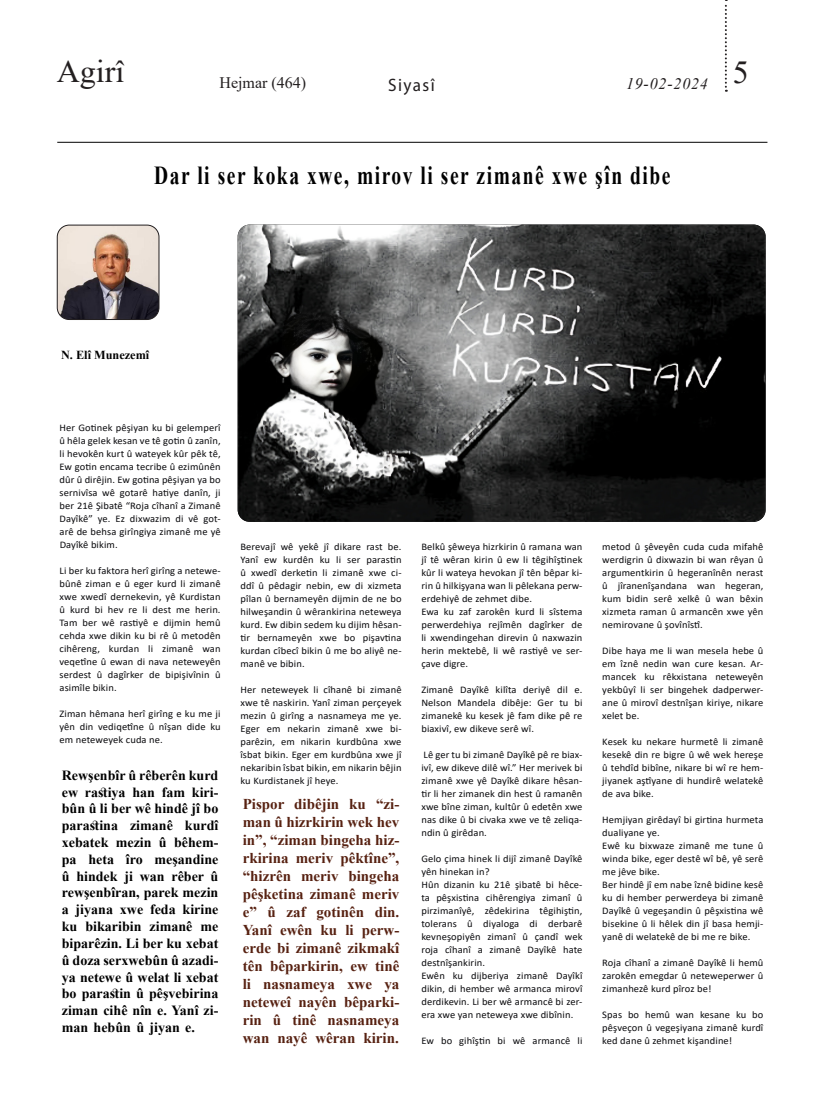
<style>
.page{position:relative;width:823px;height:1106px;background:#fff}
.page>*{position:absolute;margin:0;border:0;box-sizing:border-box;transform-origin:0 0}
.t1{font:32px "Times New Roman";color:#231f20}
.t2{font:700 25.9px "Times New Roman";letter-spacing:.08em;color:#000;scale:.75 1}
.t3{font:18px "Myriad Pro";letter-spacing:.08em;color:#231f20;scale:.95 1}
.t4{font:16px "Times New Roman";color:#231f20}
.t5{font:italic 16px "Times New Roman";letter-spacing:.05em;color:#231f20}
.Heading_3{font:700 15px/18px "Times New Roman";color:#572111;text-align:justify}
.Heading_3-2{font:700 14px/16.8px "Times New Roman";color:#000;text-align:justify}
.t6{font:700 12.2px "Times New Roman";color:#000}
.t7{font:10.1px/13px "Calibri";letter-spacing:.01em;color:#0b0b0e;text-align:justify;scale:1.04 1}
</style>
<div class="page">
<svg style="left:724px;top:0;width:2px;height:92px"></svg>
<hr style="left:57px;top:142px;width:710px;height:1px;background:#000">
<img style="left:237px;top:224px;width:528px;height:298px">
<img style="left:57px;top:226px;width:102px;height:93px">
<div style="left:57px;top:224px;width:102px;height:96px;border:1px solid #231f20;border-radius:12px"></div>
<h1 class="t1" style="left:57px;top:49px;width:69px">Agirî</h1>
<h3 class="t4" style="left:219px;top:71px;width:88px">Hejmar (464)</h3>
<p class="t3" style="left:388px;top:74px;width:50px">Siyasî</p>
<h3 class="t5" style="left:625px;top:72px;width:124px">19-02-2024 <sup>5</sup></h3>
<p class="t2" style="left:154px;top:156px;width:689px">Dar li ser koka xwe, mirov li ser zimanê xwe şîn dibe</p>
<p class="t6" style="left:61px;top:346px;width:90px">N. Elî Munezemî</p>
<p class="t7" style="left:59px;top:421px;width:156px">Her Gotinek pêşiyan ku bi gelemperî û hêla gelek kesan ve tê gotin û zanîn, li hevokên kurt û wateyek kûr pêk tê, Ew gotin encama tecribe û ezimûnên dûr û dirêjin. Ew gotina pêşiyan ya bo sernivîsa wê gotarê hatiye danîn, ji ber 21ê Şibatê “Roja cîhanî a Zimanê Dayîkê” ye. Ez dixwazim di vê got&shy;arê de behsa girîngiya zimanê me yê Dayîkê bikim.</p>
<p class="t7" style="left:59px;top:564px;width:156px">Li ber ku faktora herî girîng a netewe&shy;bûnê ziman e û eger kurd li zimanê xwe xwedî dernekevin, yê Kurdistan û kurd bi hev re li dest me herin.<br>Tam ber wê rastiyê e dijmin hemû cehda xwe dikin ku bi rê û metodên cihêreng, kurdan li zimanê wan veqetîne û ewan di nava neteweyên serdest û dagîrker de bipişivînin û asimîle bikin.</p>
<p class="t7" style="left:59px;top:707px;width:156px">Ziman hêmana herî girîng e ku me ji yên din vediqetîne û nîşan dide ku em neteweyek cuda ne.</p>
<p class="Heading_3-2" style="left:62px;top:766px;width:158px">Rewşenbîr û rêberên kurd ew rastiya han fam kiri&shy;bûn û li ber wê hindê jî bo parastina zimanê kurdî xebatek mezin û bêhem&shy;pa heta îro meşandine û hindek ji wan rêber û rewşenbîran, parek mezin a jiyana xwe feda kirine ku bikaribin zimanê me biparêzin. Li ber ku xebat û doza serxwebûn û azadi&shy;ya netewe û welat li xebat bo parastin û pêşvebirina ziman cihê nîn e. Yanî zi&shy;man hebûn û jiyan e.</p>
<p class="t7" style="left:240px;top:540px;width:156px">Berevajî wê yekê jî dikare rast be.<br>Yanî ew kurdên ku li ser parastin û xwedî derketin li zimanê xwe ci&shy;ddî û pêdagir nebin, ew di xizmeta pîlan û bernameyên dijmin de ne bo hilweşandin û wêrankirina neteweya kurd. Ew dibin sedem ku dijim hêsan&shy;tir bernameyên xwe bo pişavtina kurdan cîbecî bikin û me bo aliyê ne&shy;manê ve bibin.</p>
<p class="t7" style="left:240px;top:683px;width:156px">Her neteweyek li cîhanê bi zimanê xwe tê naskirin. Yanî ziman perçeyek mezin û girîng a nasnameya me ye.<br>Eger em nekarin zimanê xwe bi&shy;parêzin, em nikarin kurdbûna xwe îsbat bikin. Eger em kurdbûna xwe jî nekaribin îsbat bikin, em nikarin bêjin ku Kurdistanek jî heye.</p>
<p class="Heading_3" style="left:242px;top:794px;width:158px">Pispor dibêjin ku “zi&shy;man û hizrkirin wek hev in”, “ziman bingeha hiz&shy;rkirina meriv pêktîne”, “hizrên meriv bingeha pêşketina zimanê meriv e” û zaf gotinên din.<br>Yanî ewên ku li perw&shy;erde bi zimanê zikmakî tên bêparkirin, ew tinê li nasnameya xwe ya neteweî nayên bêparki&shy;rin û tinê nasnameya wan nayê wêran kirin.</p>
<p class="t7" style="left:421px;top:540px;width:156px">Belkû şêweya hizrkirin û ramana wan jî tê wêran kirin û ew li têgihîştinek kûr li wateya hevokan jî tên bêpar ki&shy;rin û hilkişyana wan li pêlekana perw&shy;erdehiyê de zehmet dibe.</p>
<p class="t7" style="left:421px;top:605px;width:156px">Ewa ku zaf zarokên kurd li sîstema perwerdehiya rejîmên dagîrker de li xwendingehan direvin û naxwazin herin mektebê, li wê rastiyê ve ser&shy;çave digre.</p>
<p class="t7" style="left:421px;top:683px;width:156px">Zimanê Dayîkê kilîta deriyê dil e.<br>Nelson Mandela dibêje: Ger tu bi zimanekê ku kesek jê fam dike pê re biaxivî, ew dikeve serê wî.</p>
<p class="t7" style="left:421px;top:748px;width:156px">Lê ger tu bi zimanê Dayîkê pê re biax&shy;ivî, ew dikeve dilê wî.” Her merivek bi zimanê xwe yê Dayîkê dikare hêsan&shy;tir li her zimanek din hest û ramanên xwe bîne ziman, kultûr û edetên xwe nas dike û bi civaka xwe ve tê zeliqa&shy;ndin û girêdan.</p>
<p class="t7" style="left:421px;top:852px;width:156px">Gelo çima hinek li dijî zimanê Dayîkê yên hinekan in?</p>
<p class="t7" style="left:421px;top:878px;width:156px">Hûn dizanin ku 21ê şibatê bi hêce&shy;ta pêşxistina cihêrengiya zimanî û pirzimanîyê, zêdekirina têgihiştin, tolerans û diyaloga di derbarê kevneşopiyên zimanî û çandî wek roja cîhanî a zimanê Dayîkê hate destnîşankirin.</p>
<p class="t7" style="left:421px;top:969px;width:156px">Ewên ku dijberiya zimanê Dayîkî dikin, di hember wê armanca mirovî derdikevin. Li ber wê armancê bi zer&shy;era xwe yan neteweya xwe dibînin.</p>
<p class="t7" style="left:421px;top:1034px;width:156px">Ew bo gihîştin bi wê armancê li</p>
<p class="t7" style="left:602px;top:540px;width:156px">metod û şêveyên cuda cuda mifahê werdigrin û dixwazin bi wan rêyan û argumentkirin û hegeranînên nerast û jîranenîşandana wan hegeran, kum bidin serê xelkê û wan bêxin xizmeta raman û armancên xwe yên nemirovane û şovînîstî.</p>
<p class="t7" style="left:602px;top:644px;width:156px">Dibe haya me li wan mesela hebe û em îznê nedin wan cure kesan. Ar&shy;mancek ku rêkxistana neteweyên yekbûyî li ser bingehek dadperwer&shy;ane û mirovî destnîşan kiriye, nikare xelet be.</p>
<p class="t7" style="left:602px;top:735px;width:156px">Kesek ku nekare hurmetê li zimanê kesekê din re bigre û wê wek hereşe û tehdîd bibîne, nikare bi wî re hem&shy;jiyanek aştîyane di hundirê welatekê de ava bike.</p>
<p class="t7" style="left:602px;top:813px;width:156px">Hemjiyan girêdayî bi girtina hurmeta dualiyane ye.</p>
<p class="t7" style="left:602px;top:839px;width:156px">Ewê ku bixwaze zimanê me tune û winda bike, eger destê wî bê, yê serê me jêve bike.</p>
<p class="t7" style="left:602px;top:878px;width:156px">Ber hindê jî em nabe îznê bidine kesê ku di hember perwerdeya bi zimanê Dayîkê û vegeşandin û pêşxistina wê bisekine û li hêlek din jî basa hemji&shy;yanê di welatekê de bi me re bike.</p>
<p class="t7" style="left:602px;top:956px;width:156px">Roja cîhanî a zimanê Dayîkê li hemû zarokên emegdar û neteweperwer û zimanhezê kurd pîroz be!</p>
<p class="t7" style="left:602px;top:1008px;width:156px">Spas bo hemû wan kesane ku bo pêşveçon û vegeşiyana zimanê kurdî ked dane û zehmet kişandine!</p>
</div>
